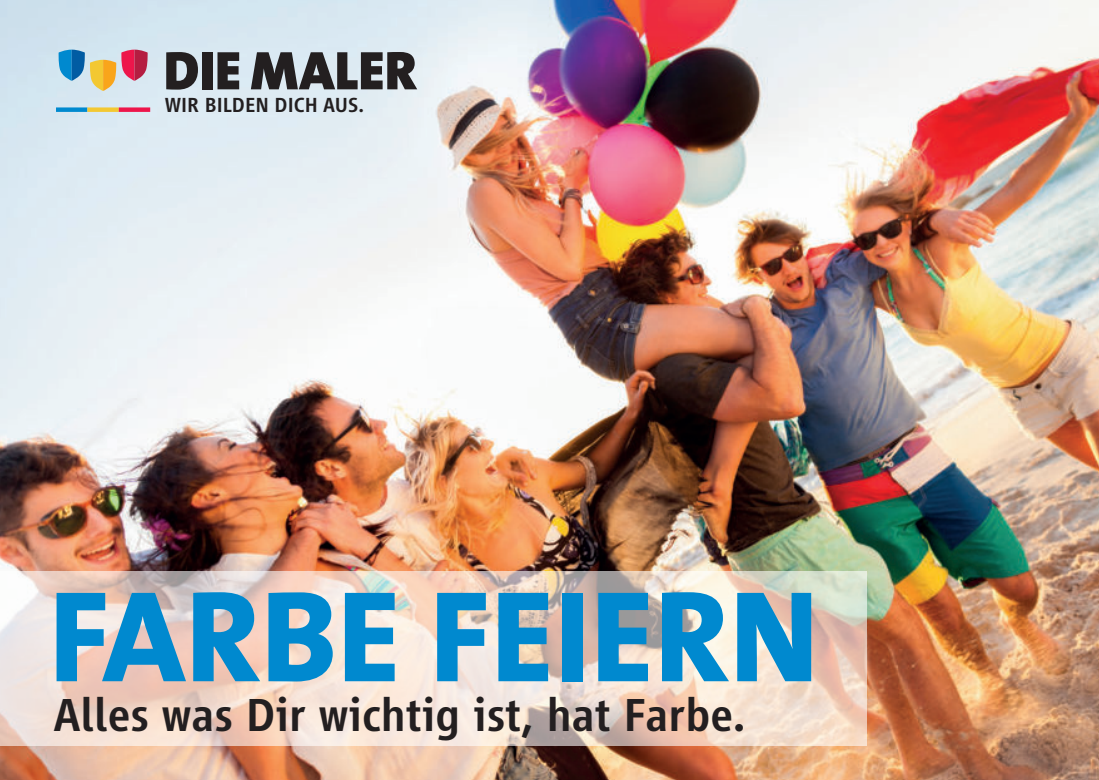
<style>
.page{position:relative;width:1099px;height:780px;background:#fff}
.page>*{position:absolute;margin:0;border:0;box-sizing:border-box;transform-origin:0 0}
.t1{font:800 130.75px "Thesis Sans";color:#0089cf}
.t2{font:900 55px "The Sans";color:#231f20}
.t3{font:500 48px "Vialog LT";color:#231f20}
.t4{font:500 21px "Vialog LT";color:#231f20}
</style>
<div class="page">
<img style="left:0;top:0;width:1098px;height:780px">
<svg style="left:58px;top:50px;width:90px;height:41px;background:#b5a6a5"></svg>
<div style="left:56px;top:107px;width:31px;height:5px;background:#0089cf"></div>
<div style="left:87px;top:107px;width:32px;height:5px;background:#f3c832"></div>
<div style="left:119px;top:107px;width:31px;height:5px;background:#ed164b"></div>
<svg style="left:0;top:571px;width:867px;height:175px;background:#ebd6ca"></svg>
<p class="t2" style="left:164px;top:38px;width:255px">DIE MALER</p>
<p class="t4" style="left:165px;top:97px;width:201px">WIR BILDEN DICH AUS.</p>
<h1 class="t1" style="left:49px;top:559px;width:771px">FARBE FEIERN</h1>
<p class="t3" style="left:53px;top:696px;width:694px">Alles was Dir wichtig ist, hat Farbe.</p>
</div>
